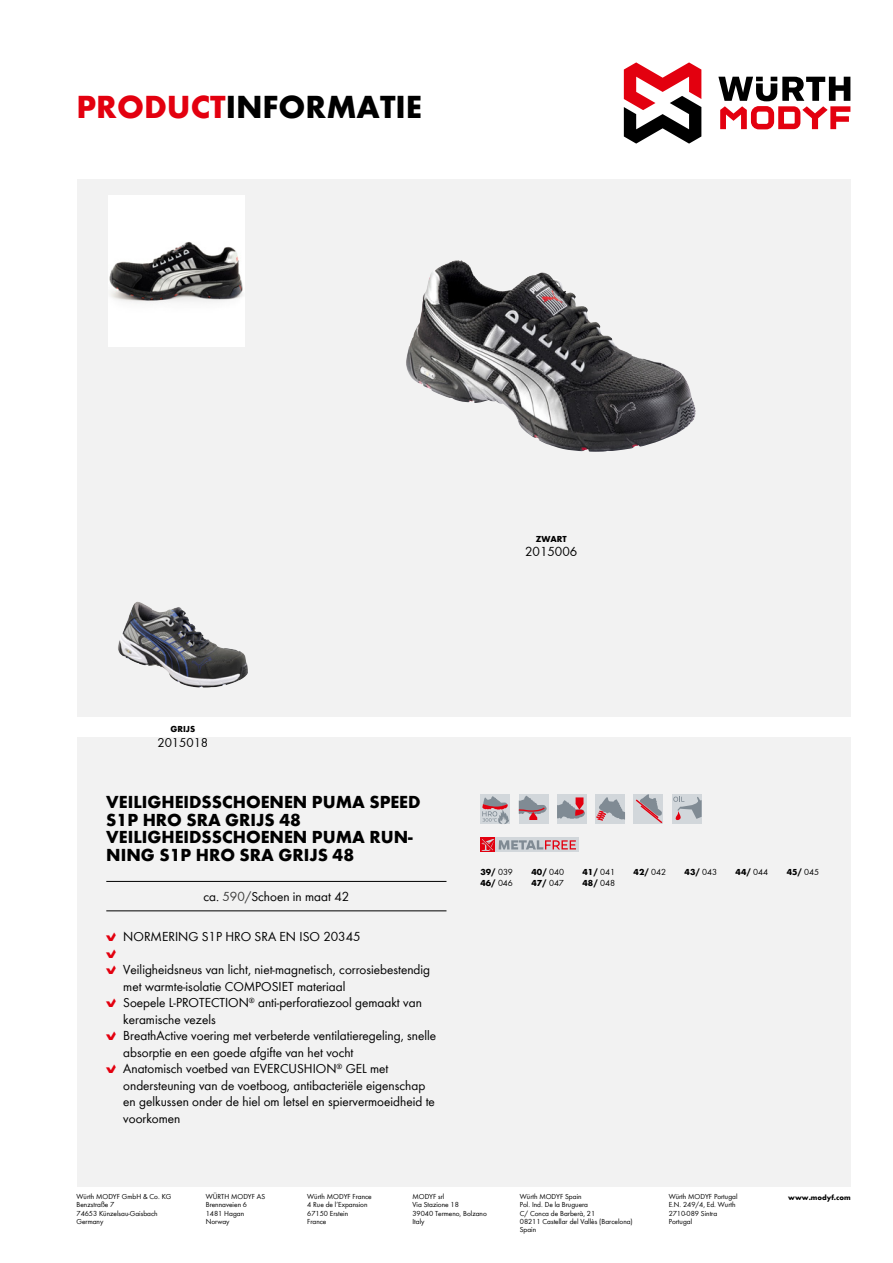
<style>
.page{position:relative;width:893px;height:1263px;background:#fff}
.page>*{position:absolute;margin:0;border:0;box-sizing:border-box;transform-origin:0 0}
.t1{font:700 33px "Wuerth Global";color:#000}
.t2{font:700 18px/17.9px "Wuerth Global";color:#000}
.t3{font:13.5px "Wuerth Global";color:#000}
.t4{font:13.5px "Wuerth Num";color:#e3000f}
.t5{font:13.2px "Wuerth Global";color:#000}
.t6{font:700 9px "Wuerth Global";color:#000}
.t7{font:7.5px/8.2px "Wuerth Global";color:#000}
.t8{font:700 7.5px "Wuerth Global";color:#000}
.s1{color:#e3000f}
.s2{color:#3b3b3a}
.s3{font-family:"Wuerth Num";color:#e3000f}
.s4{font-weight:400}
</style>
<div class="page">
<svg style="left:718px;top:77px;width:132px;height:52px"></svg>
<svg style="left:624px;top:62px;width:77px;height:82px"></svg>
<div style="left:77px;top:179px;width:773px;height:1007px;background:#f2f2f2"></div>
<div style="left:64px;top:717px;width:805px;height:19px;background:#fff"></div>
<hr style="left:106px;top:881px;width:340px;height:1px;background:#000">
<hr style="left:106px;top:910px;width:340px;height:1px;background:#000">
<div style="left:495px;top:837px;width:83px;height:15px;background:#d2d7db"></div>
<svg style="left:480px;top:837px;width:96px;height:15px"></svg>
<img style="left:406px;top:260px;width:289px;height:192px">
<img style="left:108px;top:195px;width:136px;height:151px">
<img style="left:118px;top:602px;width:126px;height:86px">
<div style="left:672px;top:794px;width:30px;height:30px;background:#d2d7db"></div>
<svg style="left:673px;top:796px;width:29px;height:25px"></svg>
<div style="left:634px;top:794px;width:29px;height:30px;background:#d2d7db"></div>
<svg style="left:635px;top:794px;width:28px;height:29px"></svg>
<div style="left:595px;top:794px;width:30px;height:30px;background:#d2d7db"></div>
<svg style="left:596px;top:797px;width:29px;height:24px"></svg>
<div style="left:557px;top:794px;width:30px;height:30px;background:#d2d7db"></div>
<svg style="left:557px;top:797px;width:28px;height:22px"></svg>
<div style="left:519px;top:794px;width:30px;height:30px;background:#d2d7db"></div>
<svg style="left:519px;top:795px;width:28px;height:25px"></svg>
<div style="left:480px;top:794px;width:30px;height:30px;background:#d2d7db"></div>
<svg style="left:482px;top:796px;width:27px;height:28px"></svg>
<h1 class="t1" style="left:77px;top:87px;width:347px"><span class="s1">PRODUCT</span>INFORMATIE</h1>
<p class="t6" style="left:536px;top:533px;width:33px">ZWART</p>
<p class="t3" style="left:525px;top:543px;width:54px">2015006</p>
<p class="t6" style="left:170px;top:723px;width:26px">GRIJS</p>
<p class="t5" style="left:157px;top:734px;width:52px">2015018</p>
<h2 class="t2" style="left:106px;top:792px;width:316px">VEILIGHEIDSSCHOENEN PUMA SPEED<br>S1P HRO SRA GRIJS 48<br>VEILIGHEIDSSCHOENEN PUMA RUN-<br>NING S1P HRO SRA GRIJS 48</h2>
<p class="t3" style="left:203px;top:889px;width:147px">ca. <span class="s2">590/</span>Schoen in maat 42</p>
<p class="t3" style="left:106px;top:928px;width:256px"><span class="s3">B</span> NORMERING S1P HRO SRA EN ISO 20345</p>
<p class="t4" style="left:106px;top:945px;width:11px">B</p>
<p class="t3" style="left:106px;top:961px;width:325px"><span class="s3">B</span> Veiligheidsneus van licht, niet-magnetisch, corrosiebestendig</p>
<p class="t3" style="left:123px;top:978px;width:224px">met warmte-isolatie COMPOSIET materiaal</p>
<p class="t3" style="left:106px;top:994px;width:317px"><span class="s3">B</span> Soepele L-PROTECTION<sup>®</sup> anti-perforatiezool gemaakt van</p>
<p class="t3" style="left:123px;top:1011px;width:94px">keramische vezels</p>
<p class="t3" style="left:106px;top:1027px;width:331px"><span class="s3">B</span> BreathActive voering met verbeterde ventilatieregeling, snelle</p>
<p class="t3" style="left:123px;top:1044px;width:232px">absorptie en een goede afgifte van het vocht</p>
<p class="t3" style="left:106px;top:1060px;width:284px"><span class="s3">B</span> Anatomisch voetbed van EVERCUSHION<sup>®</sup> GEL met</p>
<p class="t3" style="left:123px;top:1077px;width:303px">ondersteuning van de voetboog, antibacteriële eigenschap</p>
<p class="t3" style="left:123px;top:1093px;width:313px">en gelkussen onder de hiel om letsel en spiervermoeidheid te</p>
<p class="t3" style="left:123px;top:1110px;width:59px">voorkomen</p>
<p class="t6" style="left:480px;top:866px;width:34px">39/ <span class="s4">039</span></p>
<p class="t6" style="left:531px;top:866px;width:34px">40/ <span class="s4">040</span></p>
<p class="t6" style="left:583px;top:866px;width:34px">41/ <span class="s4">041</span></p>
<p class="t6" style="left:634px;top:866px;width:34px">42/ <span class="s4">042</span></p>
<p class="t6" style="left:685px;top:866px;width:34px">43/ <span class="s4">043</span></p>
<p class="t6" style="left:736px;top:866px;width:34px">44/ <span class="s4">044</span></p>
<p class="t6" style="left:787px;top:866px;width:34px">45/ <span class="s4">045</span></p>
<p class="t6" style="left:480px;top:877px;width:34px">46/ <span class="s4">046</span></p>
<p class="t6" style="left:531px;top:877px;width:34px">47/ <span class="s4">047</span></p>
<p class="t6" style="left:583px;top:877px;width:34px">48/ <span class="s4">048</span></p>
<p class="t7" style="left:206px;top:1192px;width:61px">WÜRTH MODYF AS<br>Brennaveien 6<br>1481 Hagan<br>Norway</p>
<p class="t7" style="left:307px;top:1192px;width:66px">Würth MODYF France<br>4 Rue de l’Expansion<br>67150 Erstein<br>France</p>
<p class="t7" style="left:669px;top:1192px;width:70px">Würth MODYF Portugal<br>E.N. 249/4, Ed. Wurth<br>2710-089 Sintra<br>Portugal</p>
<p class="t8" style="left:788px;top:1193px;width:64px">www.modyf.com</p>
<p class="t7" style="left:77px;top:1192px;width:96px">Würth MODYF GmbH &amp; Co. KG<br>Benzstraße 7<br>74653 Künzelsau-Gaisbach<br>Germany</p>
<p class="t7" style="left:412px;top:1192px;width:76px">MODYF srl<br>Via Stazione 18<br>39040 Termeno, Bolzano<br>Italy</p>
<p class="t7" style="left:520px;top:1192px;width:114px">Würth MODYF Spain<br>Pol. Ind. De la Bruguera<br>C/ Conca de Barberà, 21<br>08211 Castellar del Vallès (Barcelona)<br>Spain</p>
</div>
